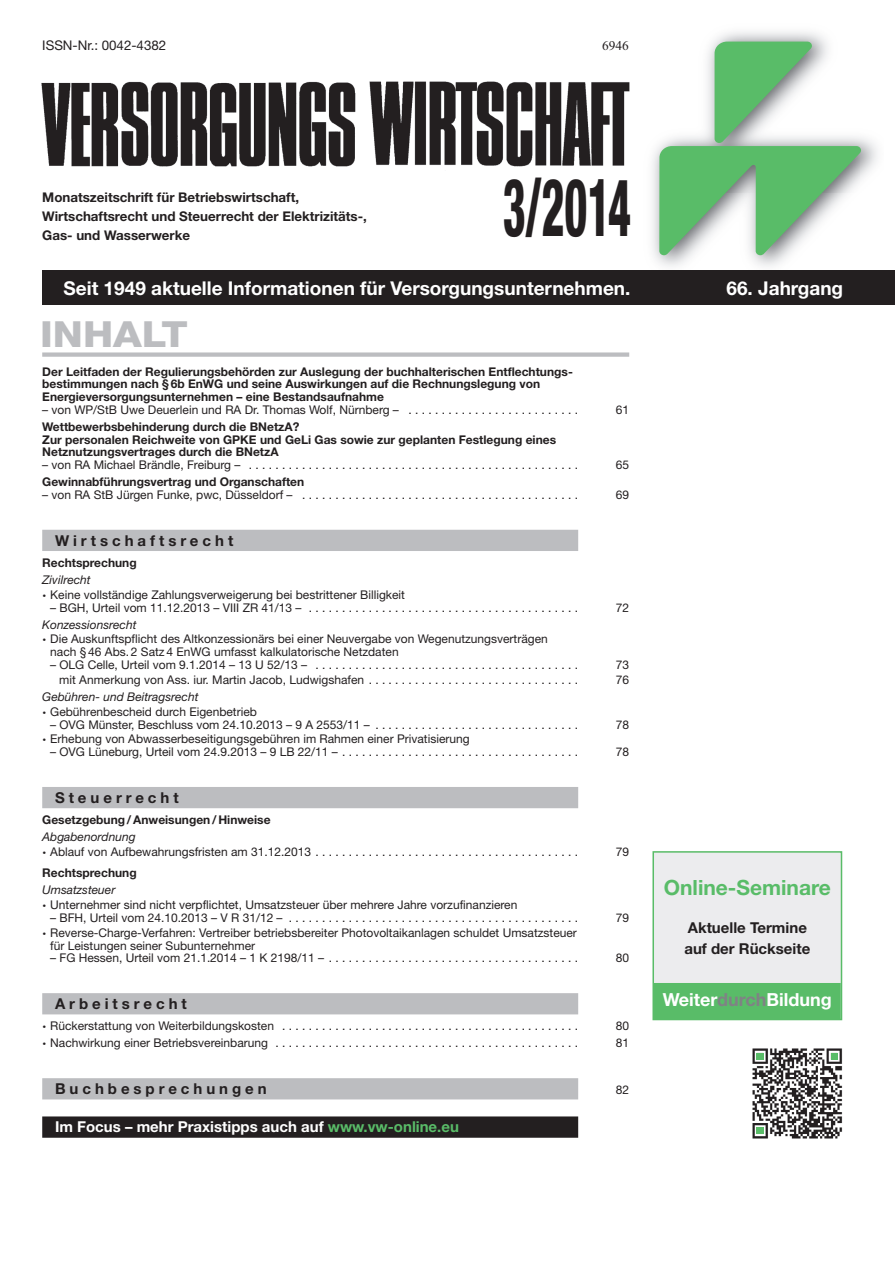
<style>
.page{position:relative;width:895px;height:1264px;background:#fff}
.page>*{position:absolute;margin:0;border:0;box-sizing:border-box;transform-origin:0 0}
.t1{font:800 condensed 80.25px "Helvetica Neue";color:#231f20;scale:.55 1}
.t2{font:800 36px "Helvetica Neue";color:#bcbdc0;scale:1.13 1}
.t3{font:700 21px "Helvetica Neue";color:#59bc68}
.t4{font:700 19.05px "Helvetica Neue";color:#fff}
.t5{font:700 18px "Helvetica Neue";color:#fff}
.t6{font:700 15px "Helvetica Neue";letter-spacing:.265em;color:#231f20}
.t7{font:700 15px "Helvetica Neue";color:#fff}
.t8{font:700 15px/21px "Helvetica Neue";color:#231f20}
.t9{font:700 13.35px/19.2px "Helvetica Neue";color:#231f20}
.t10{font:13.35px "Helvetica Neue";color:#231f20}
.t11{font:13.35px "Times New Roman";color:#231f20}
.t12{font:12px/12.8px "Helvetica Neue";color:#231f20}
.t13{font:700 12px/12.8px "Helvetica Neue";color:#231f20}
.t14{font:italic 12px "Helvetica Neue";color:#231f20}
.s1{font-weight:400;font-style:italic}
.s2{color:#59bc68}
.s3{color:#808285}
</style>
<div class="page">
<img style="left:41px;top:81px;width:589px;height:86px">
<svg style="left:659px;top:42px;width:202px;height:213px"></svg>
<div style="left:42px;top:270px;width:853px;height:34px;background:#231f20"></div>
<div style="left:42px;top:352px;width:587px;height:5px;background:#bcbdc0"></div>
<div style="left:42px;top:530px;width:536px;height:21px;background:#bcbdc0"></div>
<div style="left:42px;top:787px;width:536px;height:21px;background:#bcbdc0"></div>
<div style="left:42px;top:993px;width:536px;height:21px;background:#bcbdc0"></div>
<div style="left:42px;top:1078px;width:536px;height:21px;background:#bcbdc0"></div>
<div style="left:42px;top:1116px;width:536px;height:21px;background:#231f20"></div>
<img style="left:752px;top:1048px;width:91px;height:91px">
<div style="left:757px;top:1053px;width:7px;height:6px;background:#59bc68"></div>
<div style="left:831px;top:1052px;width:6px;height:7px;background:#59bc68"></div>
<div style="left:757px;top:1127px;width:7px;height:6px;background:#59bc68"></div>
<div style="left:654px;top:852px;width:186px;height:167px;background:#ececee"></div>
<div style="left:652px;top:851px;width:190px;height:169px;border:2px solid #59bc68"></div>
<div style="left:654px;top:983px;width:186px;height:36px;background:#59bc68"></div>
<p class="t10" style="left:42px;top:41px;width:125px">ISSN-Nr.: 0042-4382</p>
<p class="t9" style="left:42px;top:187px;width:326px">Monatszeitschrift für Betriebswirtschaft,<br>Wirtschaftsrecht und Steuerrecht der Elektrizitäts-,<br>Gas- und Wasserwerke</p>
<p class="t11" style="left:602px;top:38px;width:28px">6946</p>
<p class="t1" style="left:503px;top:179px;width:234px">3/2014</p>
<p class="t4" style="left:63px;top:276px;width:568px">Seit 1949 aktuelle Informationen für Versorgungsunternehmen.</p>
<p class="t4" style="left:726px;top:276px;width:118px">66. Jahrgang</p>
<p class="t2" style="left:40px;top:321px;width:132px">INHALT</p>
<p class="t13" style="left:42px;top:365px;width:532px">Der Leitfaden der Regulierungsbehörden zur Auslegung der buchhalterischen Entflechtungs&shy;bestimmungen nach § 6b EnWG und seine Auswirkungen auf die Rechnungslegung von<br>Energieversorgungsunternehmen – eine Bestandsaufnahme</p>
<p class="t12" style="left:42px;top:404px;width:537px">– von WP/StB Uwe Deuerlein und RA Dr. Thomas Wolf, Nürnberg – . . . . . . . . . . . . . . . . . . . . . . . . . .</p>
<p class="t12" style="left:616px;top:404px;width:15px">61</p>
<p class="t13" style="left:42px;top:420px;width:515px">Wettbewerbsbehinderung durch die BNetzA?<br>Zur personalen Reichweite von GPKE und GeLi Gas sowie zur geplanten Festlegung eines<br>Netznutzungsvertrages durch die BNetzA</p>
<p class="t12" style="left:42px;top:460px;width:537px">– von RA Michael Brändle, Freiburg – . . . . . . . . . . . . . . . . . . . . . . . . . . . . . . . . . . . . . . . . . . . . . . . . . .</p>
<p class="t12" style="left:616px;top:460px;width:15px">65</p>
<p class="t13" style="left:42px;top:475px;width:263px">Gewinnabführungsvertrag und Organschaften</p>
<p class="t12" style="left:42px;top:489px;width:537px">– von RA StB Jürgen Funke, pwc, Düsseldorf – . . . . . . . . . . . . . . . . . . . . . . . . . . . . . . . . . . . . . . . . . .</p>
<p class="t12" style="left:616px;top:489px;width:15px">69</p>
<p class="t6" style="left:55px;top:531px;width:180px">Wirtschaftsrecht</p>
<p class="t13" style="left:42px;top:554px;width:96px;line-height:17px">Rechtsprechung<br><span class="s1">Zivilrecht</span></p>
<p class="t12" style="left:42px;top:589px;width:364px">• Keine vollständige Zahlungsverweigerung bei bestrittener Billigkeit</p>
<p class="t12" style="left:50px;top:602px;width:529px">– BGH, Urteil vom 11.12.2013 – VIII ZR 41/13 – . . . . . . . . . . . . . . . . . . . . . . . . . . . . . . . . . . . . . . . . .</p>
<p class="t12" style="left:616px;top:602px;width:15px">72</p>
<p class="t14" style="left:42px;top:620px;width:96px">Konzessionsrecht</p>
<p class="t12" style="left:50px;top:634px;width:499px;text-indent:-8px">• Die Auskunftspflicht des Altkonzessionärs bei einer Neuvergabe von Wegenutzungsverträgen nach § 46 Abs. 2 Satz 4 EnWG umfasst kalkulatorische Netzdaten</p>
<p class="t12" style="left:50px;top:659px;width:529px">– OLG Celle, Urteil vom 9.1.2014 – 13 U 52/13 – . . . . . . . . . . . . . . . . . . . . . . . . . . . . . . . . . . . . . . . .</p>
<p class="t12" style="left:616px;top:659px;width:15px">73</p>
<p class="t12" style="left:59px;top:674px;width:520px">mit Anmerkung von Ass. iur. Martin Jacob, Ludwigshafen . . . . . . . . . . . . . . . . . . . . . . . . . . . . . . . .</p>
<p class="t12" style="left:616px;top:674px;width:15px">76</p>
<p class="t14" style="left:42px;top:692px;width:158px">Gebühren- und Beitragsrecht</p>
<p class="t12" style="left:42px;top:706px;width:216px">• Gebührenbescheid durch Eigenbetrieb</p>
<p class="t12" style="left:50px;top:719px;width:529px">– OVG Münster, Beschluss vom 24.10.2013 – 9 A 2553/11 – . . . . . . . . . . . . . . . . . . . . . . . . . . . . . . .</p>
<p class="t12" style="left:616px;top:719px;width:15px">78</p>
<p class="t12" style="left:42px;top:734px;width:429px">• Erhebung von Abwasserbeseitigungsgebühren im Rahmen einer Privatisierung</p>
<p class="t12" style="left:50px;top:746px;width:529px">– OVG Lüneburg, Urteil vom 24.9.2013 – 9 LB 22/11 – . . . . . . . . . . . . . . . . . . . . . . . . . . . . . . . . . . . .</p>
<p class="t12" style="left:616px;top:746px;width:15px">78</p>
<p class="t6" style="left:55px;top:788px;width:125px">Steuerrecht</p>
<p class="t13" style="left:42px;top:811px;width:230px;line-height:17px">Gesetzgebung/Anweisungen / Hinweise<br><span class="s1">Abgabenordnung</span></p>
<p class="t12" style="left:42px;top:846px;width:537px">• Ablauf von Aufbewahrungsfristen am 31.12.2013 . . . . . . . . . . . . . . . . . . . . . . . . . . . . . . . . . . . . . . . .</p>
<p class="t12" style="left:616px;top:846px;width:15px">79</p>
<p class="t13" style="left:42px;top:864px;width:96px;line-height:17px">Rechtsprechung<br><span class="s1">Umsatzsteuer</span></p>
<p class="t12" style="left:42px;top:900px;width:476px">• Unternehmer sind nicht verpflichtet, Umsatzsteuer über mehrere Jahre vorzufinanzieren</p>
<p class="t12" style="left:50px;top:912px;width:529px">– BFH, Urteil vom 24.10.2013 – V R 31/12 – . . . . . . . . . . . . . . . . . . . . . . . . . . . . . . . . . . . . . . . . . . . .</p>
<p class="t12" style="left:616px;top:912px;width:15px">79</p>
<p class="t12" style="left:50px;top:927px;width:528px;text-indent:-8px">• Reverse-Charge-Verfahren: Vertreiber betriebsbereiter Photovoltaikanlagen schuldet Umsatzsteuer für Leistungen seiner Subunternehmer</p>
<p class="t12" style="left:50px;top:953px;width:529px">– FG Hessen, Urteil vom 21.1.2014 – 1 K 2198/11 – . . . . . . . . . . . . . . . . . . . . . . . . . . . . . . . . . . . . . .</p>
<p class="t12" style="left:616px;top:953px;width:15px">80</p>
<p class="t6" style="left:55px;top:994px;width:133px">Arbeitsrecht</p>
<p class="t12" style="left:42px;top:1021px;width:537px">• Rückerstattung von Weiterbildungskosten . . . . . . . . . . . . . . . . . . . . . . . . . . . . . . . . . . . . . . . . . . . . .</p>
<p class="t12" style="left:616px;top:1021px;width:15px">80</p>
<p class="t12" style="left:42px;top:1038px;width:537px">• Nachwirkung einer Betriebsvereinbarung . . . . . . . . . . . . . . . . . . . . . . . . . . . . . . . . . . . . . . . . . . . . . .</p>
<p class="t12" style="left:616px;top:1038px;width:15px">81</p>
<p class="t6" style="left:55px;top:1079px;width:213px">Buchbesprechungen</p>
<p class="t12" style="left:616px;top:1084px;width:15px">82</p>
<p class="t7" style="left:55px;top:1118px;width:405px">Im Focus – mehr Praxistipps auch auf <span class="s2">www.vw-online.eu</span></p>
<p class="t3" style="left:664px;top:875px;width:169px">Online-Seminare</p>
<p class="t8" style="left:684px;top:917px;width:127px">Aktuelle Termine auf der Rückseite</p>
<p class="t5" style="left:663px;top:988px;width:170px">Weiter<span class="s3">durch</span>Bildung</p>
</div>
